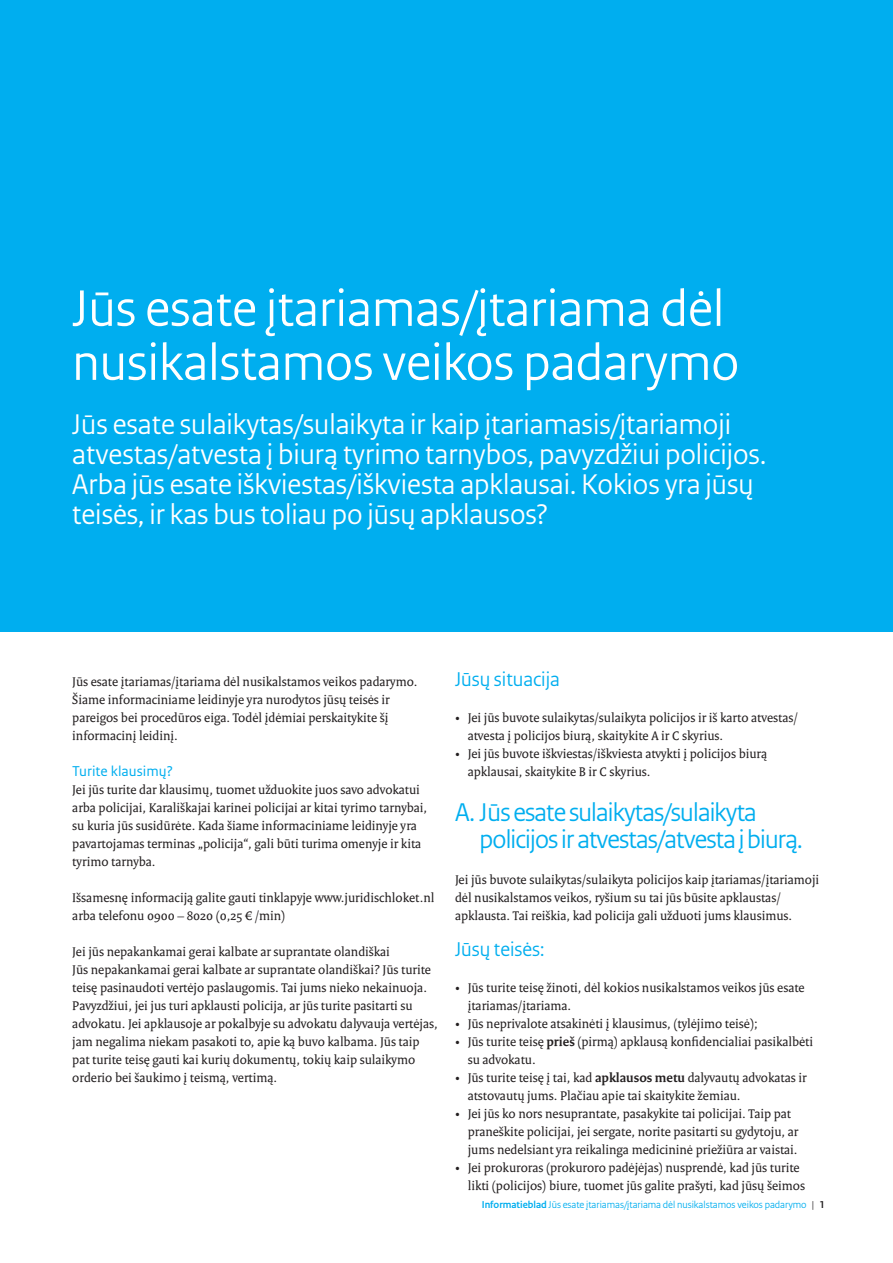
<style>
.page{position:relative;width:893px;height:1263px;background:#fff}
.page>*{position:absolute;margin:0;border:0;box-sizing:border-box;transform-origin:0 0}
.t1{font:54px/54px "Rijksoverheid Sans Heading";color:#fff}
.t2{font:30px/30px "Rijksoverheid Sans Heading";color:#fff}
.t3{font:27px/27px "Rijksoverheid Sans Heading";letter-spacing:-.03em;color:#00aeef}
.t4{font:21px "Rijksoverheid Sans Heading";color:#00aeef}
.t5{font:15px "Rijksoverheid Sans Text";color:#00aeef}
.t6{font:13.5px/18px "Rijksoverheid Serif";color:#231f20}
.t7{font:10.5px "Rijksoverheid Sans Heading";color:#00aeef}
.s1{font-weight:700}
.s2{color:#231f20}
.s3{font-weight:700;color:#231f20}
</style>
<div class="page">
<div style="left:0;top:0;width:893px;height:631px;background:#00aeef"></div>
<h1 class="t1" style="left:72px;top:282px;width:668px">Jūs esate įtariamas/įtariama dėl nusikalstamos veikos padarymo</h1>
<p class="t2" style="left:72px;top:409px;width:695px">Jūs esate sulaikytas/sulaikyta ir kaip įtariamasis/įtariamoji atvestas/atvesta į biurą tyrimo tarnybos, pavyzdžiui policijos.<br>Arba jūs esate iškviestas/iškviesta apklausai. Kokios yra jūsų teisės, ir kas bus toliau po jūsų apklausos?</p>
<p class="t6" style="left:72px;top:672px;width:347px">Jūs esate įtariamas/įtariama dėl nusikalstamos veikos padarymo.<br>Šiame informaciniame leidinyje yra nurodytos jūsų teisės ir pareigos bei procedūros eiga. Todėl įdėmiai perskaitykite šį informacinį leidinį.</p>
<p class="t5" style="left:72px;top:762px;width:102px">Turite klausimų?</p>
<p class="t6" style="left:72px;top:780px;width:357px">Jei jūs turite dar klausimų, tuomet užduokite juos savo advokatui arba policijai, Karališkajai karinei policijai ar kitai tyrimo tarnybai, su kuria jūs susidūrėte. Kada šiame informaciniame leidinyje yra pavartojamas terminas „policija“, gali būti turima omenyje ir kita tyrimo tarnyba.</p>
<p class="t6" style="left:72px;top:888px;width:364px">Išsamesnę informaciją galite gauti tinklapyje www.juridischloket.nl arba telefonu 0900 – 8020 (0,25 € /min)</p>
<p class="t6" style="left:72px;top:942px;width:367px">Jei jūs nepakankamai gerai kalbate ar suprantate olandiškai<br>Jūs nepakankamai gerai kalbate ar suprantate olandiškai? Jūs turite teisę pasinaudoti vertėjo paslaugomis. Tai jums nieko nekainuoja.<br>Pavyzdžiui, jei jus turi apklausti policija, ar jūs turite pasitarti su advokatu. Jei apklausoje ar pokalbyje su advokatu dalyvauja vertėjas, jam negalima niekam pasakoti to, apie ką buvo kalbama. Jūs taip pat turite teisę gauti kai kurių dokumentų, tokių kaip sulaikymo orderio bei šaukimo į teismą, vertimą.</p>
<h3 class="t4" style="left:455px;top:667px;width:106px">Jūsų situacija</h3>
<p class="t6" style="left:468px;top:708px;width:331px;text-indent:-13px">• Jei jūs buvote sulaikytas/sulaikyta policijos ir iš karto atvestas/ atvesta į policijos biurą, skaitykite A ir C skyrius.</p>
<p class="t6" style="left:468px;top:744px;width:301px;text-indent:-13px">• Jei jūs buvote iškviestas/iškviesta atvykti į policijos biurą apklausai, skaitykite B ir C skyrius.</p>
<h3 class="t3" style="left:480px;top:799px;width:325px;text-indent:-25px">A. Jūs esate sulaikytas/sulaikyta policijos ir atvestas/atvesta į biurą.</h3>
<p class="t6" style="left:455px;top:870px;width:366px">Jei jūs buvote sulaikytas/sulaikyta policijos kaip įtariamas/įtariamoji dėl nusikalstamos veikos, ryšium su tai jūs būsite apklaustas/ apklausta. Tai reiškia, kad policija gali užduoti jums klausimus.</p>
<h3 class="t4" style="left:455px;top:937px;width:91px">Jūsų teisės:</h3>
<p class="t6" style="left:468px;top:978px;width:338px;text-indent:-13px">• Jūs turite teisę žinoti, dėl kokios nusikalstamos veikos jūs esate įtariamas/įtariama.</p>
<p class="t6" style="left:455px;top:1014px;width:304px">• Jūs neprivalote atsakinėti į klausimus, (tylėjimo teisė);</p>
<p class="t6" style="left:468px;top:1032px;width:347px;text-indent:-13px">• Jūs turite teisę <span class="s1">prieš</span> (pirmą) apklausą konfidencialiai pasikalbėti su advokatu.</p>
<p class="t6" style="left:468px;top:1068px;width:340px;text-indent:-13px">• Jūs turite teisę į tai, kad <span class="s1">apklausos metu</span> dalyvautų advokatas ir atstovautų jums. Plačiau apie tai skaitykite žemiau.</p>
<p class="t6" style="left:468px;top:1104px;width:332px;text-indent:-13px">• Jei jūs ko nors nesuprantate, pasakykite tai policijai. Taip pat praneškite policijai, jei sergate, norite pasitarti su gydytoju, ar jums nedelsiant yra reikalinga medicininė priežiūra ar vaistai.</p>
<p class="t6" style="left:468px;top:1158px;width:339px;text-indent:-13px">• Jei prokuroras (prokuroro padėjėjas) nusprendė, kad jūs turite likti (policijos) biure, tuomet jūs galite prašyti, kad jūsų šeimos</p>
<p class="t7" style="left:482px;top:1198px;width:345px"><span class="s1">Informatieblad</span> Jūs esate įtariamas/įtariama dėl nusikalstamos veikos padarymo <span class="s2">|</span> <span class="s3">1</span></p>
</div>
